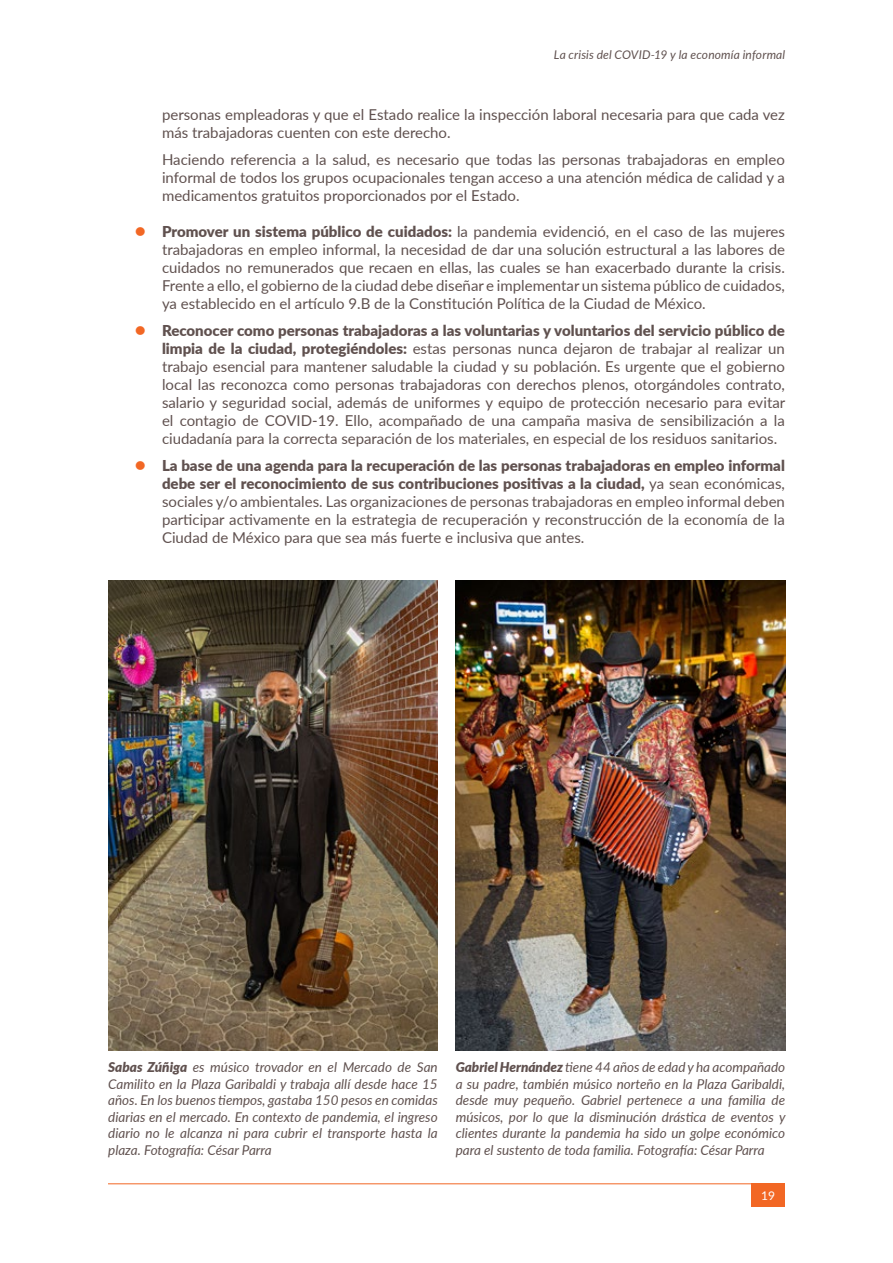
<style>
.page{position:relative;width:893px;height:1263px;background:#fff}
.page>*{position:absolute;margin:0;border:0;box-sizing:border-box;transform-origin:0 0}
.t1{font:15px/18px "Lato";color:#60514f;text-align:justify}
.t2{font:italic 13.5px/16.5px "Lato";color:#60514f;text-align:justify}
.t3{font:italic 12px "Lato";letter-spacing:.015em;color:#60514f}
.t4{font:12px "Lato";color:#fff}
.s1{font-weight:900;font-size:18px;color:#f26724}
.s2{font-weight:900}
</style>
<div class="page">
<div style="left:751px;top:1183px;width:34px;height:24px;background:#f26724"></div>
<hr style="left:108px;top:1183px;width:677px;height:1px;background:#f26724">
<img style="left:108px;top:580px;width:330px;height:470px">
<img style="left:456px;top:580px;width:329px;height:470px">
<p class="t3" style="left:554px;top:50px;width:233px">La crisis del COVID-19 y la economía informal</p>
<p class="t1" style="left:162px;top:107px;width:624px">personas empleadoras y que el Estado realice la inspección laboral necesaria para que cada vez más trabajadoras cuenten con este derecho.</p>
<p class="t1" style="left:162px;top:152px;width:624px">Haciendo referencia a la salud, es necesario que todas las personas trabajadoras en empleo informal de todos los grupos ocupacionales tengan acceso a una atención médica de calidad y a medicamentos gratuitos proporcionados por el Estado.</p>
<p class="t1" style="left:162px;top:224px;width:624px;text-indent:-27px"><span class="s1">•</span> <span class="s2">Promover un sistema público de cuidados:</span> la pandemia evidenció, en el caso de las mujeres trabajadoras en empleo informal, la necesidad de dar una solución estructural a las labores de cuidados no remunerados que recaen en ellas, las cuales se han exacerbado durante la crisis.<br>Frente a ello, el gobierno de la ciudad debe diseñar e implementar un sistema público de cuidados, ya establecido en el artículo 9.B de la Constitución Política de la Ciudad de México.</p>
<p class="t1" style="left:162px;top:323px;width:625px;text-indent:-27px"><span class="s1">•</span> <span class="s2">Reconocer como personas trabajadoras a las voluntarias y voluntarios del servicio público de limpia de la ciudad, protegiéndoles:</span> estas personas nunca dejaron de trabajar al realizar un trabajo esencial para mantener saludable la ciudad y su población. Es urgente que el gobierno local las reconozca como personas trabajadoras con derechos plenos, otorgándoles contrato, salario y seguridad social, además de uniformes y equipo de protección necesario para evitar el contagio de COVID-19. Ello, acompañado de una campaña masiva de sensibilización a la ciudadanía para la correcta separación de los materiales, en especial de los residuos sanitarios.</p>
<p class="t1" style="left:162px;top:458px;width:624px;text-indent:-27px"><span class="s1">•</span> <span class="s2">La base de una agenda para la recuperación de las personas trabajadoras en empleo informal debe ser el reconocimiento de sus contribuciones positivas a la ciudad,</span> ya sean económicas, sociales y/o ambientales. Las organizaciones de personas trabajadoras en empleo informal deben participar activamente en la estrategia de recuperación y reconstrucción de la economía de la Ciudad de México para que sea más fuerte e inclusiva que antes.</p>
<p class="t2" style="left:108px;top:1059px;width:331px"><span class="s2">Sabas Zúñiga</span> es músico trovador en el Mercado de San Camilito en la Plaza Garibaldi y trabaja allí desde hace 15 años. En los buenos tiempos, gastaba 150 pesos en comidas diarias en el mercado. En contexto de pandemia, el ingreso diario no le alcanza ni para cubrir el transporte hasta la plaza. Fotografía: César Parra</p>
<p class="t2" style="left:456px;top:1059px;width:331px"><span class="s2">Gabriel Hernández</span> tiene 44 años de edad y ha acompañado a su padre, también músico norteño en la Plaza Garibaldi, desde muy pequeño. Gabriel pertenece a una familia de músicos, por lo que la disminución drástica de eventos y clientes durante la pandemia ha sido un golpe económico para el sustento de toda familia. Fotografía: César Parra</p>
<p class="t4" style="left:761px;top:1190px;width:15px">19</p>
</div>
